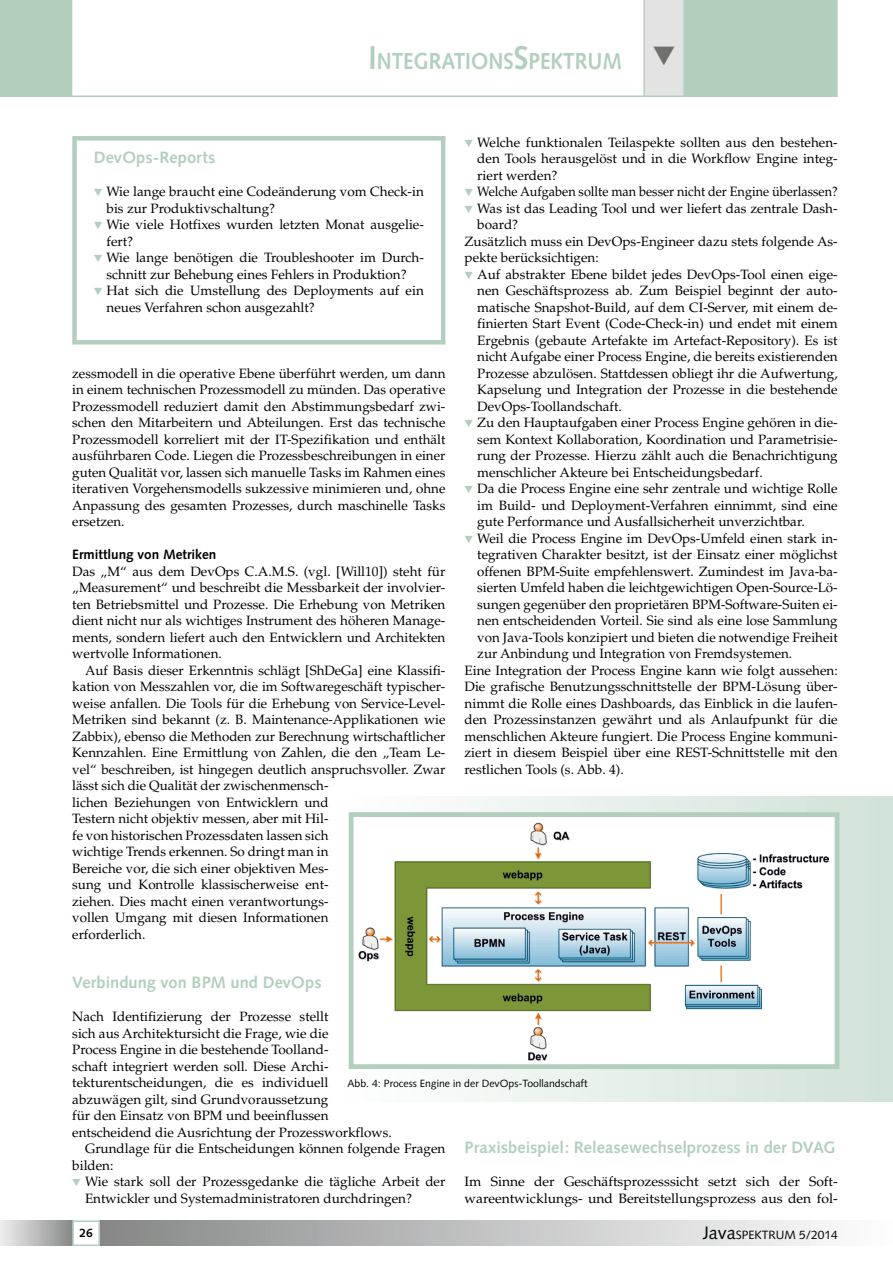
<style>
.page{position:relative;width:893px;height:1263px;background:#fff}
.page>*{position:absolute;margin:0;border:0;box-sizing:border-box;transform-origin:0 0}
.t1{font:700 23.1px "Syntax";color:#b2cfbe;scale:.9 1}
.t2{font:700 16.5px "Syntax";color:#b2cfbe}
.t3{font:13.5px/16.5px "Palatino";color:#000;text-align:justify}
.t4{font:13.5px "Palatino";color:#000;scale:.94 1}
.t5{font:700 13.5px "Syntax";color:#000}
.t6{font:12px "Syntax";color:#000}
.t7{font:700 12px "Syntax";color:#000}
.t8{font:10.5px "Syntax";color:#000}
.s1{font-size:33px}
.s2{font-family:"European Pi Three";font-size:10.5px;color:#b2cfbe}
.s3{font-size:18px}
</style>
<div class="page">
<div style="left:0;top:1220px;width:72px;height:26px;background:linear-gradient(to right,#eff0f0,#8b8c8c)"></div>
<div style="left:100px;top:1220px;width:793px;height:26px;background:linear-gradient(to right,#878989,#fff)"></div>
<div style="left:72px;top:1220px;width:28px;height:26px;border:2px solid #b2cfbe"></div>
<svg style="left:72px;top:0;width:571px;height:97px"></svg>
<div style="left:0;top:0;width:72px;height:97px;background:#b2cfbe"></div>
<div style="left:348px;top:797px;width:544px;height:304px;background:linear-gradient(to right,#fefefe,#d0e2d8)"></div>
<div style="left:348px;top:796px;width:545px;height:306px;border:2px solid #fff"></div>
<div style="left:351px;top:815px;width:486px;height:251px;background:#fff"></div>
<img style="left:358px;top:822px;width:470px;height:239px">
<div style="left:349px;top:812px;width:490px;height:257px;border:5px solid #b2cfbe"></div>
<div style="left:72px;top:136px;width:373px;height:208px;border:4px solid #b2cfbe"></div>
<svg style="left:643px;top:0;width:195px;height:97px;background:#bbd3c5"></svg>
<h1 class="t1" style="left:368px;top:48px;width:283px"><span class="s1">I</span>NTEGRATIONS<span class="s1">S</span>PEKTRUM</h1>
<p class="t3" style="left:465px;top:134px;width:375px"><span class="s2">H</span> Welche funktionalen Teilaspekte sollten aus den bestehen-</p>
<p class="t3" style="left:477px;top:150px;width:362px">den Tools herausgelöst und in die Workflow Engine integ-</p>
<p class="t3" style="left:477px;top:167px;width:82px">riert werden?</p>
<p class="t4" style="left:465px;top:183px;width:398px"><span class="s2">H</span> Welche Aufgaben sollte man besser nicht der Engine überlassen?</p>
<p class="t3" style="left:465px;top:200px;width:375px"><span class="s2">H</span> Was ist das Leading Tool und wer liefert das zentrale Dash-</p>
<p class="t3" style="left:477px;top:216px;width:42px">board?</p>
<p class="t3" style="left:465px;top:233px;width:375px">Zusätzlich muss ein DevOps-Engineer dazu stets folgende As-</p>
<p class="t3" style="left:465px;top:249px;width:136px">pekte berücksichtigen:</p>
<p class="t3" style="left:465px;top:266px;width:375px"><span class="s2">H</span> Auf abstrakter Ebene bildet jedes DevOps-Tool einen eige-</p>
<p class="t3" style="left:477px;top:282px;width:362px">nen Geschäftsprozess ab. Zum Beispiel beginnt der auto-</p>
<p class="t3" style="left:477px;top:299px;width:362px">matische Snapshot-Build, auf dem CI-Server, mit einem de-</p>
<p class="t3" style="left:477px;top:315px;width:362px">finierten Start Event (Code-Check-in) und endet mit einem</p>
<p class="t3" style="left:477px;top:332px;width:362px">Ergebnis (gebaute Artefakte im Artefact-Repository). Es ist</p>
<p class="t3" style="left:477px;top:348px;width:362px">nicht Aufgabe einer Process Engine, die bereits existierenden</p>
<p class="t3" style="left:477px;top:365px;width:362px">Prozesse abzulösen. Stattdessen obliegt ihr die Aufwertung,</p>
<p class="t3" style="left:477px;top:381px;width:362px">Kapselung und Integration der Prozesse in die bestehende</p>
<p class="t3" style="left:477px;top:398px;width:146px">DevOps-Toollandschaft.</p>
<p class="t3" style="left:465px;top:414px;width:375px"><span class="s2">H</span> Zu den Hauptaufgaben einer Process Engine gehören in die-</p>
<p class="t3" style="left:477px;top:431px;width:362px">sem Kontext Kollaboration, Koordination und Parametrisie-</p>
<p class="t3" style="left:477px;top:447px;width:362px">rung der Prozesse. Hierzu zählt auch die Benachrichtigung</p>
<p class="t3" style="left:477px;top:464px;width:287px">menschlicher Akteure bei Entscheidungsbedarf.</p>
<p class="t3" style="left:465px;top:480px;width:375px"><span class="s2">H</span> Da die Process Engine eine sehr zentrale und wichtige Rolle</p>
<p class="t3" style="left:477px;top:497px;width:362px">im Build- und Deployment-Verfahren einnimmt, sind eine</p>
<p class="t3" style="left:477px;top:513px;width:329px">gute Performance und Ausfallsicherheit unverzichtbar.</p>
<p class="t3" style="left:465px;top:530px;width:375px"><span class="s2">H</span> Weil die Process Engine im DevOps-Umfeld einen stark in-</p>
<p class="t3" style="left:477px;top:546px;width:362px">tegrativen Charakter besitzt, ist der Einsatz einer möglichst</p>
<p class="t3" style="left:477px;top:563px;width:362px">offenen BPM-Suite empfehlenswert. Zumindest im Java-ba-</p>
<p class="t3" style="left:477px;top:579px;width:362px">sierten Umfeld haben die leichtgewichtigen Open-Source-Lö-</p>
<p class="t3" style="left:477px;top:596px;width:362px">sungen gegenüber den proprietären BPM-Software-Suiten ei-</p>
<p class="t3" style="left:477px;top:612px;width:362px">nen entscheidenden Vorteil. Sie sind als eine lose Sammlung</p>
<p class="t3" style="left:477px;top:629px;width:362px">von Java-Tools konzipiert und bieten die notwendige Freiheit</p>
<p class="t3" style="left:477px;top:645px;width:316px">zur Anbindung und Integration von Fremdsystemen.</p>
<p class="t3" style="left:465px;top:662px;width:375px">Eine Integration der Process Engine kann wie folgt aussehen:</p>
<p class="t3" style="left:465px;top:678px;width:375px">Die grafische Benutzungsschnittstelle der BPM-Lösung über-</p>
<p class="t3" style="left:465px;top:695px;width:375px">nimmt die Rolle eines Dashboards, das Einblick in die laufen-</p>
<p class="t3" style="left:465px;top:711px;width:375px">den Prozessinstanzen gewährt und als Anlaufpunkt für die</p>
<p class="t3" style="left:465px;top:728px;width:375px">menschlichen Akteure fungiert. Die Process Engine kommuni-</p>
<p class="t3" style="left:465px;top:744px;width:375px">ziert in diesem Beispiel über eine REST-Schnittstelle mit den</p>
<p class="t3" style="left:465px;top:761px;width:161px">restlichen Tools (s. Abb. 4).</p>
<p class="t2" style="left:94px;top:148px;width:123px">DevOps-Reports</p>
<p class="t3" style="left:94px;top:183px;width:332px"><span class="s2">H</span> Wie lange braucht eine Codeänderung vom Check-in</p>
<p class="t3" style="left:107px;top:200px;width:170px">bis zur Produktivschaltung?</p>
<p class="t3" style="left:94px;top:216px;width:332px"><span class="s2">H</span> Wie viele Hotfixes wurden letzten Monat ausgelie-</p>
<p class="t3" style="left:107px;top:233px;width:28px">fert?</p>
<p class="t3" style="left:94px;top:249px;width:332px"><span class="s2">H</span> Wie lange benötigen die Troubleshooter im Durch-</p>
<p class="t3" style="left:107px;top:266px;width:302px">schnitt zur Behebung eines Fehlers in Produktion?</p>
<p class="t3" style="left:94px;top:282px;width:332px"><span class="s2">H</span> Hat sich die Umstellung des Deployments auf ein</p>
<p class="t3" style="left:107px;top:299px;width:210px">neues Verfahren schon ausgezahlt?</p>
<p class="t3" style="left:72px;top:365px;width:375px">zessmodell in die operative Ebene überführt werden, um dann in einem technischen Prozessmodell zu münden. Das operative Prozessmodell reduziert damit den Abstimmungsbedarf zwi&shy;schen den Mitarbeitern und Abteilungen. Erst das technische Prozessmodell korreliert mit der IT-Spezifikation und enthält ausführbaren Code. Liegen die Prozessbeschreibungen in einer guten Qualität vor, lassen sich manuelle Tasks im Rahmen eines iterativen Vorgehensmodells sukzessive minimieren und, ohne Anpassung des gesamten Prozesses, durch maschinelle Tasks ersetzen.</p>
<p class="t5" style="left:72px;top:547px;width:146px">Ermittlung von Metriken</p>
<p class="t3" style="left:72px;top:563px;width:375px">Das „M“ aus dem DevOps C.A.M.S. (vgl. [Will10]) steht für „Measurement“ und beschreibt die Messbarkeit der involvier&shy;ten Betriebsmittel und Prozesse. Die Erhebung von Metriken dient nicht nur als wichtiges Instrument des höheren Manage&shy;ments, sondern liefert auch den Entwicklern und Architekten wertvolle Informationen.</p>
<p class="t3" style="left:72px;top:662px;width:375px;text-align:left;text-indent:13px">Auf Basis dieser Erkenntnis schlägt [ShDeGa] eine Klassifi&shy;kation von Messzahlen vor, die im Softwaregeschäft typischer&shy;weise anfallen. Die Tools für die Erhebung von Service-Level-Metriken sind bekannt (z. B. Maintenance-Applikationen wie Zabbix), ebenso die Methoden zur Berechnung wirtschaftlicher Kennzahlen. Eine Ermittlung von Zahlen, die den „Team Le&shy;vel“ beschreiben, ist hingegen deutlich anspruchsvoller. Zwar lässt sich die Qualität der zwischenmensch-<br>lichen Beziehungen von Entwicklern und<br>Testern nicht objektiv messen, aber mit Hil-<br>fe von historischen Prozessdaten lassen sich<br>wichtige Trends erkennen. So dringt man in<br>Bereiche vor, die sich einer objektiven Mes-<br>sung und Kontrolle klassischerweise ent-<br>ziehen. Dies macht einen verantwortungs-<br>vollen Umgang mit diesen Informationen<br>erforderlich.</p>
<p class="t2" style="left:72px;top:973px;width:251px">Verbindung von BPM und DevOps</p>
<p class="t3" style="left:72px;top:1008px;width:258px">Nach Identifizierung der Prozesse stellt</p>
<p class="t3" style="left:72px;top:1025px;width:258px">sich aus Architektursicht die Frage, wie die</p>
<p class="t3" style="left:72px;top:1041px;width:258px">Process Engine in die bestehende Toolland-</p>
<p class="t3" style="left:72px;top:1058px;width:258px">schaft integriert werden soll. Diese Archi-</p>
<p class="t3" style="left:72px;top:1074px;width:258px">tekturentscheidungen, die es individuell</p>
<p class="t3" style="left:72px;top:1091px;width:258px">abzuwägen gilt, sind Grundvoraussetzung</p>
<p class="t3" style="left:72px;top:1107px;width:258px">für den Einsatz von BPM und beeinflussen</p>
<p class="t3" style="left:72px;top:1124px;width:321px">entscheidend die Ausrichtung der Prozessworkflows.</p>
<p class="t3" style="left:85px;top:1140px;width:362px">Grundlage für die Entscheidungen können folgende Fragen</p>
<p class="t3" style="left:72px;top:1157px;width:43px">bilden:</p>
<p class="t3" style="left:72px;top:1173px;width:375px"><span class="s2">H</span> Wie stark soll der Prozessgedanke die tägliche Arbeit der</p>
<p class="t3" style="left:85px;top:1190px;width:328px">Entwickler und Systemadministratoren durchdringen?</p>
<p class="t8" style="left:348px;top:1077px;width:241px">Abb. 4: Process Engine in der DevOps-Toollandschaft</p>
<p class="t2" style="left:465px;top:1138px;width:372px">Praxisbeispiel: Releasewechselprozess in der DVAG</p>
<p class="t3" style="left:465px;top:1173px;width:375px">Im Sinne der Geschäftsprozesssicht setzt sich der Soft&shy;wareentwicklungs- und Bereitstellungsprozess aus den fol-</p>
<p class="t7" style="left:79px;top:1226px;width:15px">26</p>
<p class="t6" style="left:703px;top:1227px;width:137px"><span class="s3">Java</span>SPEKTRUM 5/2014</p>
</div>
